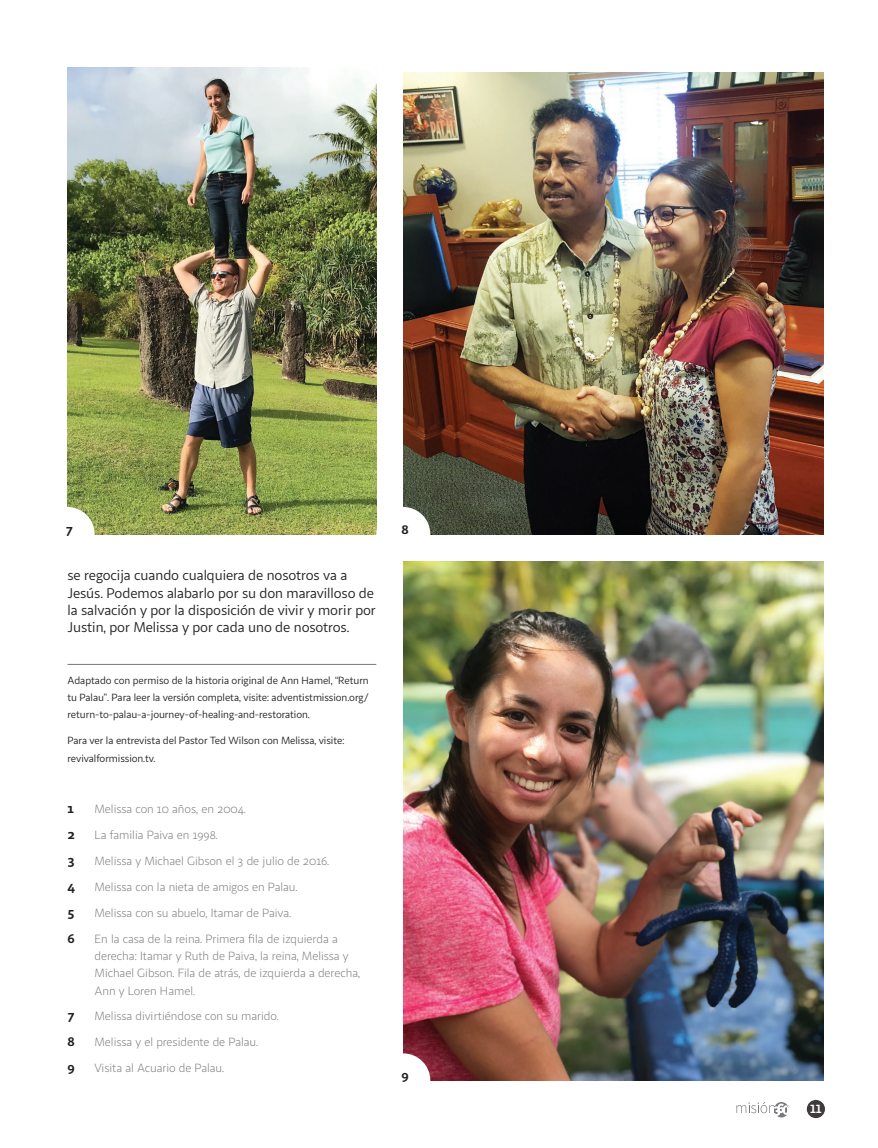
<style>
.page{position:relative;width:878px;height:1148px;background:#fff}
.page>*{position:absolute;margin:0;border:0;box-sizing:border-box;transform-origin:0 0}
.t1{font:14.25px/17.2px "Sana Sans";letter-spacing:-.005em;color:#231f20}
.t2{font:700 13.5px "Sana Sans";color:#231f20}
.t3{font:12px/17.2px "Sana Sans";letter-spacing:-.005em;color:#76787b}
.t4{font:700 12px "Sana Sans";color:#fff}
.t5{font:10.5px/17.2px "Sana Sans";letter-spacing:-.005em;color:#231f20;text-align:justify}
</style>
<div class="page">
<hr style="left:68px;top:664px;width:308px;height:1px;background:#76787b">
<img style="left:403px;top:73px;width:421px;height:461px">
<img style="left:403px;top:561px;width:421px;height:519px">
<img style="left:68px;top:68px;width:308px;height:466px">
<div style="left:40px;top:507px;width:54px;height:54px;background:#fff;border-radius:50%"></div>
<div style="left:376px;top:507px;width:54px;height:54px;background:#fff;border-radius:50%"></div>
<div style="left:376px;top:1053px;width:54px;height:54px;background:#fff;border-radius:50%"></div>
<div style="left:807px;top:1100px;width:17px;height:17px;background:#40393e;border-radius:50%"></div>
<div style="left:806px;top:1099px;width:19px;height:19px;border:2px solid #40393e;border-radius:50%"></div>
<svg style="left:736px;top:1102px;width:53px;height:15px"></svg>
<p class="t2" style="left:66px;top:520px;width:9px">7</p>
<p class="t2" style="left:401px;top:520px;width:9px">8</p>
<p class="t1" style="left:68px;top:567px;width:310px">se regocija cuando cualquiera de nosotros va a Jesús. Podemos alabarlo por su don maravilloso de la salvación y por la disposición de vivir y morir por Justin, por Melissa y por cada uno de nosotros.</p>
<p class="t5" style="left:68px;top:671px;width:303px">Adaptado con permiso de la historia original de Ann Hamel, “Return tu Palau”. Para leer la versión completa, visite: adventistmission.org/ return-to-palau-a-journey-of-healing-and-restoration.</p>
<p class="t5" style="left:68px;top:732px;width:278px">Para ver la entrevista del Pastor Ted Wilson con Melissa, visite: revivalformission.tv.</p>
<p class="t2" style="left:68px;top:800px;width:8px">1</p>
<p class="t3" style="left:95px;top:800px;width:153px">Melissa con 10 años, en 2004.</p>
<p class="t2" style="left:68px;top:826px;width:9px">2</p>
<p class="t3" style="left:94px;top:826px;width:125px">La familia Paiva en 1998.</p>
<p class="t2" style="left:68px;top:851px;width:9px">3</p>
<p class="t3" style="left:94px;top:852px;width:236px">Melissa y Michael Gibson el 3 de julio de 2016.</p>
<p class="t2" style="left:68px;top:877px;width:9px">4</p>
<p class="t3" style="left:95px;top:878px;width:205px">Melissa con la nieta de amigos en Palau.</p>
<p class="t2" style="left:68px;top:903px;width:8px">5</p>
<p class="t3" style="left:95px;top:904px;width:198px">Melissa con su abuelo, Itamar de Paiva.</p>
<p class="t2" style="left:68px;top:929px;width:9px">6</p>
<p class="t3" style="left:95px;top:930px;width:267px">En la casa de la reina. Primera fila de izquierda a derecha: Itamar y Ruth de Paiva, la reina, Melissa y Michael Gibson. Fila de atrás, de izquierda a derecha, Ann y Loren Hamel.</p>
<p class="t2" style="left:68px;top:1007px;width:9px">7</p>
<p class="t3" style="left:94px;top:1007px;width:186px">Melissa divirtiéndose con su marido.</p>
<p class="t2" style="left:68px;top:1033px;width:9px">8</p>
<p class="t3" style="left:94px;top:1033px;width:165px">Melissa y el presidente de Palau.</p>
<p class="t2" style="left:68px;top:1058px;width:9px">9</p>
<p class="t3" style="left:94px;top:1059px;width:131px">Visita al Acuario de Palau.</p>
<p class="t2" style="left:401px;top:1067px;width:9px">9</p>
<p class="t4" style="left:810px;top:1101px;width:13px">11</p>
</div>
